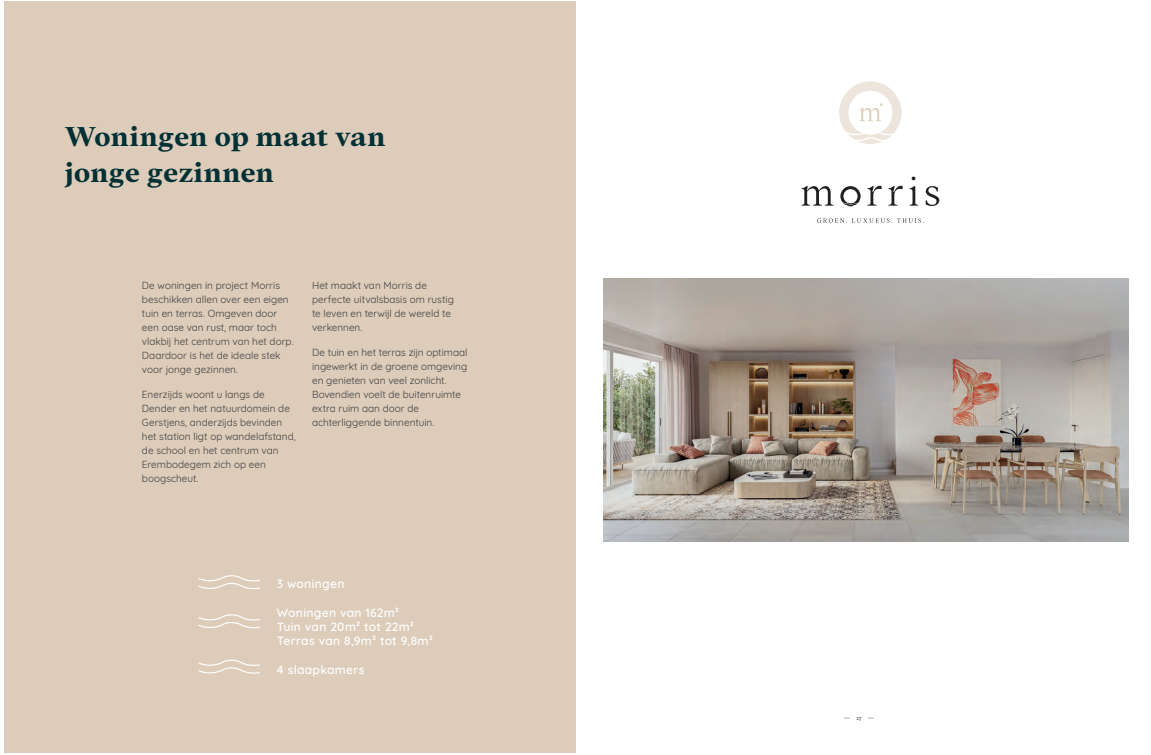
<style>
.page{position:relative;width:1151px;height:755px;background:#fff}
.page>*{position:absolute;margin:0;border:0;box-sizing:border-box;transform-origin:0 0}
.Titel_klein{font:700 30px "Addington CF";letter-spacing:.015em;color:#013035}
.Titel_klein-2{font:600 12px "Quicksand";letter-spacing:.025em;color:#fff}
.Broodtekst{font:10px/14px "Quicksand";letter-spacing:.005em;color:#3e3e3f}
.Broodtekst-2{font:6px "Questa Slab";color:#3e3e3f}
</style>
<div class="page">
<svg style="left:817px;top:218px;width:107px;height:5px"></svg>
<svg style="left:801px;top:186px;width:32px;height:19px"></svg>
<svg style="left:867px;top:186px;width:15px;height:19px"></svg>
<svg style="left:888px;top:186px;width:15px;height:19px"></svg>
<svg style="left:910px;top:176px;width:8px;height:29px"></svg>
<svg style="left:926px;top:186px;width:13px;height:20px"></svg>
<svg style="left:840px;top:186px;width:20px;height:20px"></svg>
<svg style="left:839px;top:81px;width:63px;height:63px"></svg>
<div style="left:4px;top:2px;width:571px;height:750px;background:#dcccb9"></div>
<svg style="left:198px;top:575px;width:62px;height:13px"></svg>
<svg style="left:198px;top:659px;width:62px;height:14px"></svg>
<svg style="left:198px;top:614px;width:62px;height:13px"></svg>
<img style="left:604px;top:279px;width:524px;height:262px">
<p class="Titel_klein" style="left:65px;top:114px;width:322px">Woningen op maat van</p>
<p class="Titel_klein" style="left:65px;top:150px;width:210px">jonge gezinnen</p>
<p class="Broodtekst" style="left:142px;top:277px;width:153px">De woningen in project Morris beschikken allen over een eigen tuin en terras. Omgeven door een oase van rust, maar toch vlakbij het centrum van het dorp.<br>Daardoor is het de ideale stek voor jonge gezinnen.</p>
<p class="Broodtekst" style="left:142px;top:386px;width:155px">Enerzijds woont u langs de<br>Dender en het natuurdomein de<br>Gerstjens, anderzijds bevinden het station ligt op wandelafstand, de school en het centrum van<br>Erembodegem zich op een boogscheut.</p>
<p class="Broodtekst" style="left:312px;top:277px;width:143px">Het maakt van Morris de perfecte uitvalsbasis om rustig te leven en terwijl de wereld te verkennen.</p>
<p class="Broodtekst" style="left:312px;top:344px;width:157px">De tuin en het terras zijn optimaal ingewerkt in de groene omgeving en genieten van veel zonlicht.<br>Bovendien voelt de buitenruimte extra ruim aan door de achterliggende binnentuin.</p>
<p class="Titel_klein-2" style="left:277px;top:574px;width:69px">3 woningen</p>
<p class="Titel_klein-2" style="left:277px;top:602px;width:124px">Woningen van 162m²</p>
<p class="Titel_klein-2" style="left:277px;top:617px;width:139px">Tuin van 20m² tot 22m²</p>
<p class="Titel_klein-2" style="left:277px;top:631px;width:158px">Terras van 8,9m² tot 9,8m²</p>
<p class="Titel_klein-2" style="left:277px;top:660px;width:89px">4 slaapkamers</p>
<p class="Broodtekst-2" style="left:843px;top:714px;width:33px">—17—</p>
</div>
